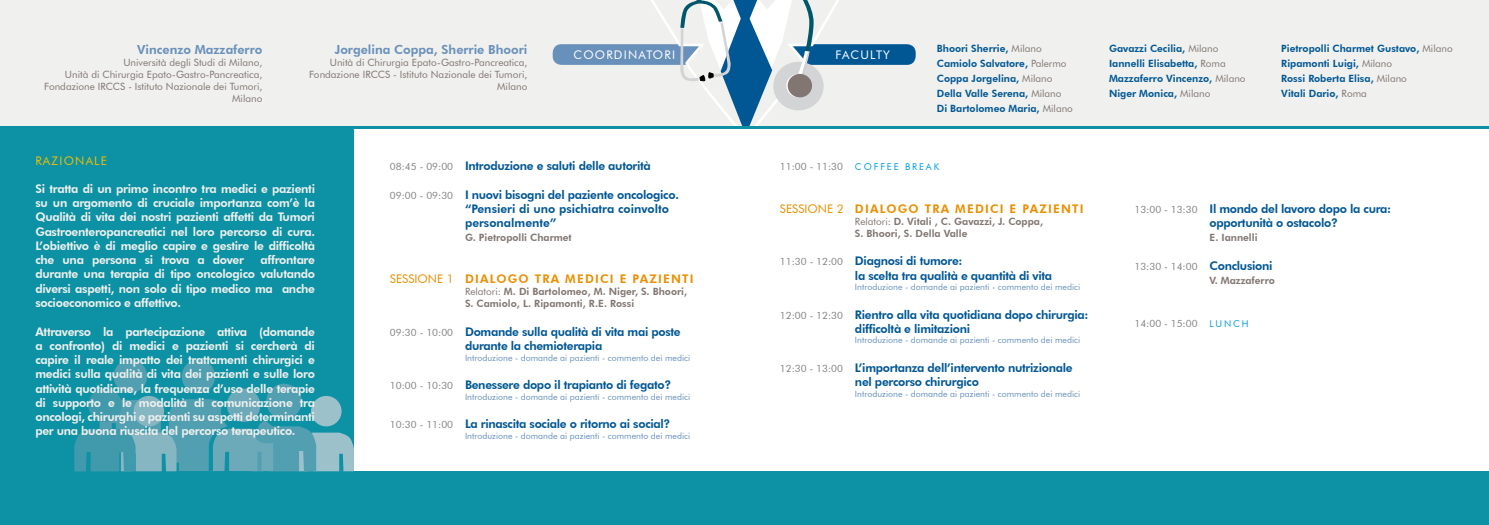
<style>
.page{position:relative;width:1489px;height:525px;background:#fff}
.page>*{position:absolute;margin:0;border:0;box-sizing:border-box;transform-origin:0 0}
.t1{font:800 12.5px "Futura BT";color:#6790bb}
.t2{font:800 11.88px/14.2px "Futura BT";letter-spacing:-.025em;color:#f0f0ee;text-align:justify}
.t3{font:800 11.88px/14.2px "Futura BT";letter-spacing:-.025em;color:#005794}
.t4{font:800 11.88px/14.2px "Futura BT";color:#005794}
.t5{font:800 11.88px "Futura BT";letter-spacing:.1em;color:#e98f00}
.t6{font:11.88px "Futura BT";letter-spacing:.1em;color:#fff}
.t7{font:11.88px "Futura BT";letter-spacing:.1em;color:#f3bc00}
.t8{font:800 10px/15px "Futura BT";color:#005794}
.t9{font:10px/12px "Futura BT";color:#817671;text-align:right}
.t10{font:800 10px/12px "Futura BT";color:#817671}
.t11{font:10px "Futura BT";color:#828385}
.t12{font:8.75px "Futura BT";color:#6790bb}
.s1{font-weight:400;color:#817671}
.s2{font-weight:400;font-size:10px;color:#828385}
.s3{font-weight:400}
.s4{font-size:9.38px;color:#009ee0}
.s5{font-weight:400;color:#828385}
.s6{font-size:11.88px;color:#005794}
</style>
<div class="page">
<div style="left:845px;top:0;width:643px;height:126px;background:#f0f0ee"></div>
<div style="left:0;top:0;width:644px;height:126px;background:#f0f0ee"></div>
<div style="left:0;top:127px;width:354px;height:379px;background:#0c92a4"></div>
<div style="left:0;top:471px;width:1488px;height:53px;background:#0c92a4"></div>
<svg style="left:311px;top:395px;width:30px;height:31px"></svg>
<div style="left:266px;top:383px;width:36px;height:36px;background:#519fb0;border-radius:50%"></div>
<div style="left:182px;top:359px;width:33px;height:34px;background:#519fb0;border-radius:50%"></div>
<div style="left:227px;top:388px;width:33px;height:33px;background:#6daab9;border-radius:50%"></div>
<div style="left:114px;top:359px;width:33px;height:34px;background:#519fb0;border-radius:50%"></div>
<svg style="left:133px;top:395px;width:31px;height:31px"></svg>
<div style="left:88px;top:388px;width:34px;height:34px;background:#419aac;border-radius:50%"></div>
<svg style="left:74px;top:399px;width:280px;height:72px"></svg>
<div style="left:552px;top:44px;width:178px;height:21px;background:#6790bb;border-radius:9px"></div>
<div style="left:780px;top:44px;width:135px;height:21px;background:#005794;border-radius:9px"></div>
<svg style="left:644px;top:0;width:201px;height:129px"></svg>
<div style="left:787px;top:74px;width:25px;height:23px;background:#817671;border-radius:50%"></div>
<div style="left:690px;top:127px;width:104px;height:19px;background:#fff"></div>
<hr style="left:0;top:126px;width:1488px;height:2px;background:#0c92a4">
<p class="t1" style="left:137px;top:42px;width:127px">Vincenzo Mazzaferro</p>
<p class="t9" style="left:44px;top:56px;width:220px">Università degli Studi di Milano,<br>Unità di Chirurgia Epato-Gastro-Pancreatica, Fondazione IRCCS - Istituto Nazionale dei Tumori, Milano</p>
<p class="t1" style="left:335px;top:42px;width:194px">Jorgelina Coppa, Sherrie Bhoori</p>
<p class="t9" style="left:309px;top:56px;width:220px">Unità di Chirurgia Epato-Gastro-Pancreatica,<br>Fondazione IRCCS - Istituto Nazionale dei Tumori,<br>Milano</p>
<p class="t6" style="left:573px;top:47px;width:103px">COORDINATORI</p>
<p class="t6" style="left:835px;top:47px;width:56px">FACULTY</p>
<p class="t8" style="left:1108px;top:41px;width:138px">Gavazzi Cecilia, <span class="s1">Milano<br></span>Iannelli Elisabetta, <span class="s1">Roma<br></span>Mazzaferro Vincenzo, <span class="s1">Milano<br></span>Niger Monica, <span class="s1">Milano</span></p>
<p class="t8" style="left:1281px;top:41px;width:173px">Pietropolli Charmet Gustavo, <span class="s1">Milano<br></span>Ripamonti Luigi, <span class="s1">Milano<br></span>Rossi Roberta Elisa, <span class="s1">Milano<br></span>Vitali Dario, <span class="s1">Roma</span></p>
<p class="t8" style="left:936px;top:41px;width:138px">Bhoori Sherrie, <span class="s1">Milano<br></span>Camiolo Salvatore, <span class="s1">Palermo<br></span>Coppa Jorgelina, <span class="s1">Milano<br></span>Della Valle Serena, <span class="s1">Milano<br></span>Di Bartolomeo Maria, <span class="s1">Milano</span></p>
<p class="t7" style="left:35px;top:153px;width:73px">RAZIONALE</p>
<p class="t2" style="left:35px;top:181px;width:281px">Si tratta di un primo incontro tra medici e pazienti su un argomento di cruciale importanza com’è la Qualità di vita dei nostri pazienti affetti da Tumori Gastroenteropancreatici nel loro percorso di cura.<br>L’obiettivo è di meglio capire e gestire le difficoltà che una persona si trova a dover</p>
<p class="t2" style="left:35px;top:252px;width:281px;text-indent:225px">affrontare durante una terapia di tipo oncologico valutando diversi aspetti, non solo di tipo medico ma anche socioeconomico e affettivo.</p>
<p class="t2" style="left:35px;top:324px;width:281px">Attraverso la partecipazione attiva (domande a confronto) di medici e pazienti si cercherà di capire il reale impatto dei trattamenti chirurgici e medici sulla qualità di vita dei pazienti e sulle loro attività quotidiane, la frequenza d’uso delle terapie di supporto e le modalità di comunicazione tra oncologi, chirurghi e pazienti su aspetti determinanti per una buona riuscita del percorso terapeutico.</p>
<p class="t3" style="left:390px;top:158px;width:262px"><span class="s2">08:45 - 09:00</span> Introduzione e saluti delle autorità</p>
<p class="t4" style="left:465px;top:187px;width:215px;text-indent:-75px"><span class="s2">09:00 - 09:30</span> I nuovi bisogni del paziente oncologico. “Pensieri di uno psichiatra coinvolto personalmente”</p>
<p class="t10" style="left:465px;top:231px;width:108px">G. Pietropolli Charmet</p>
<p class="t5" style="left:390px;top:272px;width:305px"><span class="s3">SESSIONE 1</span> DIALOGO TRA MEDICI E PAZIENTI</p>
<p class="t10" style="left:465px;top:285px;width:223px"><span class="s3">Relatori:</span> M. Di Bartolomeo, M. Niger, S. Bhoori,<br>S. Camiolo, L. Ripamonti, R.E. Rossi</p>
<p class="t3" style="left:390px;top:324px;width:292px;text-align:center"><span class="s2">09:30 - 10:00</span> Domande sulla qualità di vita mai poste durante la chemioterapia</p>
<p class="t12" style="left:465px;top:352px;width:227px">Introduzione - domande ai pazienti - commento dei medici</p>
<p class="t3" style="left:390px;top:377px;width:283px"><span class="s2">10:00 - 10:30</span> Benessere dopo il trapianto di fegato?</p>
<p class="t12" style="left:465px;top:391px;width:227px">Introduzione - domande ai pazienti - commento dei medici</p>
<p class="t3" style="left:390px;top:416px;width:282px"><span class="s2">10:30 - 11:00</span> La rinascita sociale o ritorno ai social?</p>
<p class="t12" style="left:465px;top:430px;width:227px">Introduzione - domande ai pazienti - commento dei medici</p>
<p class="t11" style="left:780px;top:160px;width:161px">11:00 - 11:30 <span class="s4">COFFEE BREAK</span></p>
<p class="t5" style="left:780px;top:201px;width:305px"><span class="s3">SESSIONE 2</span> DIALOGO TRA MEDICI E PAZIENTI</p>
<p class="t10" style="left:855px;top:215px;width:190px"><span class="s3">Relatori:</span> D. Vitali , C. Gavazzi, J. Coppa,<br>S. Bhoori, S. Della Valle</p>
<p class="t3" style="left:855px;top:254px;width:199px;text-indent:-75px"><span class="s2">11:30 - 12:00</span> Diagnosi di tumore:<br>la scelta tra qualità e quantità di vita</p>
<p class="t12" style="left:855px;top:281px;width:227px">Introduzione - domande ai pazienti - commento dei medici</p>
<p class="t3" style="left:855px;top:307px;width:235px;text-indent:-75px"><span class="s2">12:00 - 12:30</span> Rientro alla vita quotidiana dopo chirurgia: difficoltà e limitazioni</p>
<p class="t12" style="left:855px;top:335px;width:227px">Introduzione - domande ai pazienti - commento dei medici</p>
<p class="t3" style="left:855px;top:360px;width:219px;text-indent:-75px"><span class="s2">12:30 - 13:00</span> L’importanza dell’intervento nutrizionale nel percorso chirurgico</p>
<p class="t12" style="left:855px;top:388px;width:227px">Introduzione - domande ai pazienti - commento dei medici</p>
<p class="t3" style="left:1209px;top:201px;width:183px;text-indent:-75px"><span class="s2">13:00 - 13:30</span> Il mondo del lavoro dopo la cura: opportunità o ostacolo?</p>
<p class="t10" style="left:1209px;top:231px;width:49px">E. Iannelli</p>
<p class="t10" style="left:1134px;top:259px;width:142px;line-height:14.2px;text-align:right"><span class="s5">13:30 - 14:00</span> <span class="s6">Conclusioni<br></span>V. Mazzaferro</p>
<p class="t11" style="left:1134px;top:317px;width:116px">14:00 - 15:00 <span class="s4">LU N C H</span></p>
</div>
